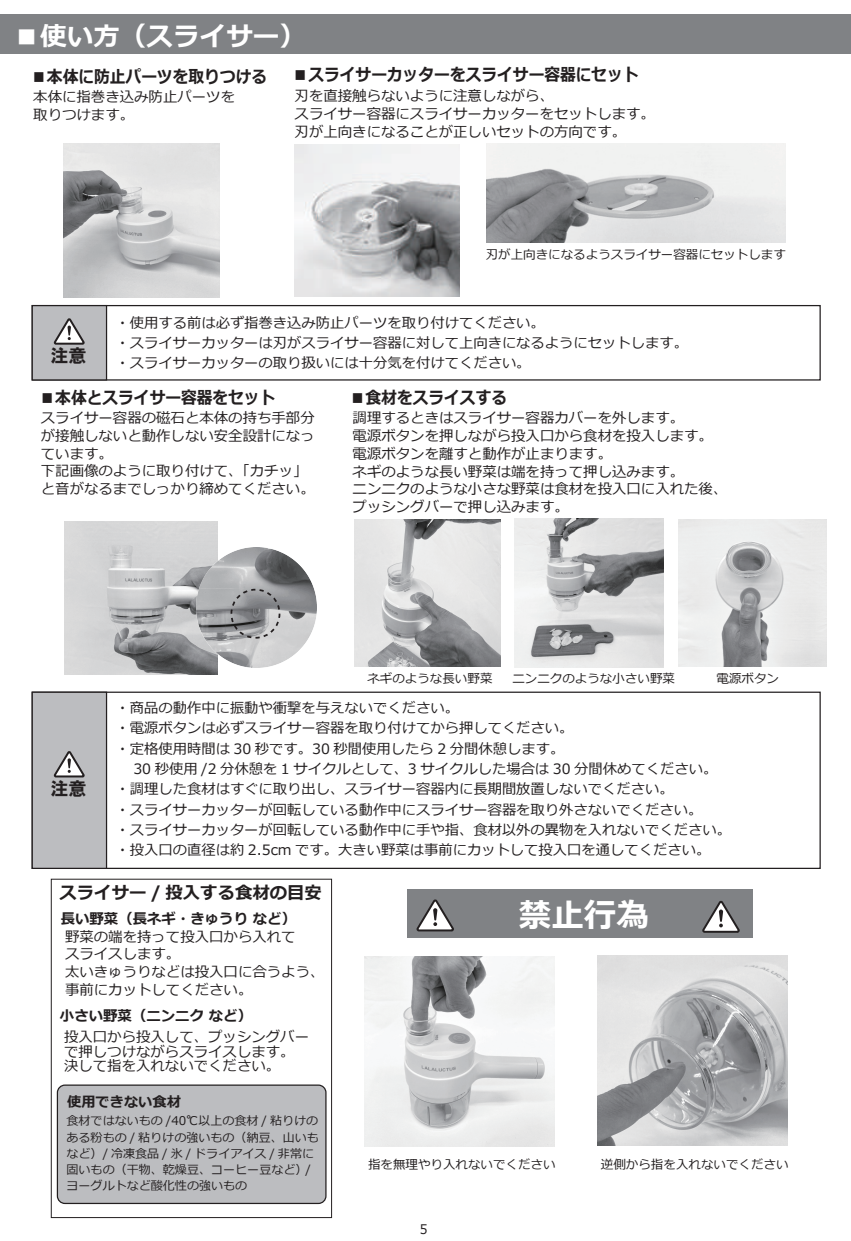
<style>
.page{position:relative;width:851px;height:1241px;background:#fff}
.page>*{position:absolute;margin:0;border:0;box-sizing:border-box;transform-origin:0 0}
.t1{font:700 32.5px "Meiryo";color:#fff}
.t2{font:700 26.5px "Meiryo";color:#fff}
.t3{font:18px "HGP Soei Kakugothic UB";color:#231f20}
.t4{font:700 17.5px "Meiryo";color:#231f20}
.t5{font:italic 700 17.25px "Meiryo";color:#231f20;scale:.91 1}
.t6{font:14.5px/17.8px "Meiryo";color:#231f20}
.t7{font:700 14.5px "Meiryo";color:#231f20}
.t8{font:14.25px/20.2px "Meiryo";color:#231f20}
.t9{font:700 14.25px "Meiryo";color:#231f20}
.t10{font:13.25px "Meiryo";color:#231f20;scale:.94 1}
.t11{font:12.5px "Meiryo";color:#231f20}
.t12{font:12px/16.2px "Meiryo";color:#231f20}
</style>
<div class="page">
<div style="left:0;top:14px;width:850px;height:40px;background:#808285"></div>
<div style="left:51px;top:878px;width:281px;height:339px;border:1px solid #231f20"></div>
<div style="left:57px;top:1084px;width:269px;height:119px;background:#bcbdc0;border-radius:8px"></div>
<div style="left:57px;top:1084px;width:269px;height:119px;border:1px solid #231f20;border-radius:8px"></div>
<div style="left:32px;top:305px;width:788px;height:75px;border:1px solid #231f20"></div>
<div style="left:32px;top:305px;width:75px;height:75px;background:#bcbdc0;border:1px solid #231f20"></div>
<svg style="left:53px;top:318px;width:32px;height:27px"></svg>
<div style="left:32px;top:691px;width:788px;height:177px;border:1px solid #231f20"></div>
<div style="left:32px;top:691px;width:75px;height:177px;background:#bcbdc0;border:1px solid #231f20"></div>
<svg style="left:53px;top:751px;width:32px;height:27px"></svg>
<div style="left:408px;top:888px;width:344px;height:49px;background:#808285"></div>
<svg style="left:416px;top:899px;width:38px;height:33px"></svg>
<svg style="left:702px;top:901px;width:38px;height:32px"></svg>
<img style="left:64px;top:144px;width:156px;height:153px">
<img style="left:295px;top:144px;width:164px;height:152px">
<img style="left:486px;top:143px;width:299px;height:99px">
<img style="left:65px;top:521px;width:153px;height:153px">
<img style="left:196px;top:547px;width:120px;height:120px">
<img style="left:354px;top:519px;width:146px;height:147px">
<img style="left:514px;top:518px;width:149px;height:149px">
<img style="left:678px;top:519px;width:147px;height:147px">
<img style="left:364px;top:956px;width:191px;height:190px">
<img style="left:598px;top:955px;width:189px;height:190px">
<div style="left:230px;top:588px;width:50px;height:50px;border:2px dashed #231f20;border-radius:50%"></div>
<h2 class="t2" style="left:14px;top:17px;width:294px">■使い方（スライサー）</h2>
<p class="t5" style="left:31px;top:64px;width:261px">■本体に防止パーツを取りつける</p>
<p class="t6" style="left:33px;top:89px;width:203px">本体に指巻き込み防止パーツを取りつけます。</p>
<p class="t5" style="left:292px;top:62px;width:382px">■スライサーカッターをスライサー容器にセット</p>
<p class="t6" style="left:294px;top:88px;width:362px">刃を直接触らないように注意しながら、<br>スライサー容器にスライサーカッターをセットします。刃が上向きになることが正しいセットの方向です。</p>
<p class="t11" style="left:485px;top:246px;width:302px">刃が上向きになるようスライサー容器にセットします</p>
<p class="t3" style="left:50px;top:347px;width:38px">注意</p>
<p class="t8" style="left:115px;top:313px;width:574px">・使用する前は必ず指巻き込み防止パーツを取り付けてください。<br>・スライサーカッターは刃がスライサー容器に対して上向きになるようにセットします。・スライサーカッターの取り扱いには十分気を付けてください。</p>
<p class="t5" style="left:40px;top:385px;width:261px">■本体とスライサー容器をセット</p>
<p class="t5" style="left:350px;top:386px;width:174px">■食材をスライスする</p>
<p class="t6" style="left:41px;top:409px;width:275px">スライサー容器の磁石と本体の持ち手部分が接触しないと動作しない安全設計になっています。<br>下記画像のように取り付けて、「カチッ」と音がなるまでしっかり締めてください。</p>
<p class="t6" style="left:352px;top:410px;width:376px">調理するときはスライサー容器カバーを外します。<br>電源ボタンを押しながら投入口から食材を投入します。電源ボタンを離すと動作が止まります。<br>ネギのような長い野菜は端を持って押し込みます。<br>ニンニクのような小さな野菜は食材を投入口に入れた後、プッシングバーで押し込みます。</p>
<p class="t11" style="left:367px;top:670px;width:126px">ネギのような長い野菜</p>
<p class="t11" style="left:512px;top:670px;width:164px">ニンニクのような小さい野菜</p>
<p class="t11" style="left:716px;top:670px;width:64px">電源ボタン</p>
<p class="t3" style="left:50px;top:779px;width:38px">注意</p>
<p class="t8" style="left:115px;top:698px;width:617px">・商品の動作中に振動や衝撃を与えないでください。<br>・電源ボタンは必ずスライサー容器を取り付けてから押してください。<br>・定格使用時間は 30 秒です。30 秒間使用したら 2 分間休憩します。<br>　30 秒使用 /2 分休憩を 1 サイクルとして、3 サイクルした場合は 30 分間休めてください。・調理した食材はすぐに取り出し、スライサー容器内に長期間放置しないでください。<br>・スライサーカッターが回転している動作中にスライサー容器を取り外さないでください。<br>・スライサーカッターが回転している動作中に手や指、食材以外の異物を入れないでください。・投入口の直径は約 2.5cm です。大きい野菜は事前にカットして投入口を通してください。</p>
<p class="t4" style="left:59px;top:880px;width:264px">スライサー / 投入する食材の目安</p>
<p class="t7" style="left:61px;top:908px;width:237px">長い野菜（長ネギ・きゅうり など）</p>
<p class="t6" style="left:65px;top:928px;width:261px">野菜の端を持って投入口から入れて<br>スライスします。<br>太いきゅうりなどは投入口に合うよう、事前にカットしてください。</p>
<p class="t6" style="left:64px;top:1030px;width:246px;line-height:14.5px">投入口から投入して、プッシングバーで押しつけながらスライスします。決して指を入れないでください。</p>
<p class="t7" style="left:60px;top:1004px;width:194px">小さい野菜（ニンニク など）</p>
<p class="t9" style="left:67px;top:1091px;width:115px">使用できない食材</p>
<p class="t12" style="left:66px;top:1113px;width:254px">食材ではないもの /40℃以上の食材 / 粘りけのある粉もの / 粘りけの強いもの（納豆、山いもなど）/ 冷凍食品 / 氷 / ドライアイス / 非常に固いもの（干物、乾燥豆、コーヒー豆など）/ヨーグルトなど酸化性の強いもの</p>
<h1 class="t1" style="left:518px;top:892px;width:131px">禁止行為</h1>
<p class="t11" style="left:368px;top:1155px;width:189px">指を無理やり入れないでください</p>
<p class="t11" style="left:601px;top:1155px;width:189px">逆側から指を入れないでください</p>
<p class="t10" style="left:420px;top:1219px;width:10px">5</p>
</div>
